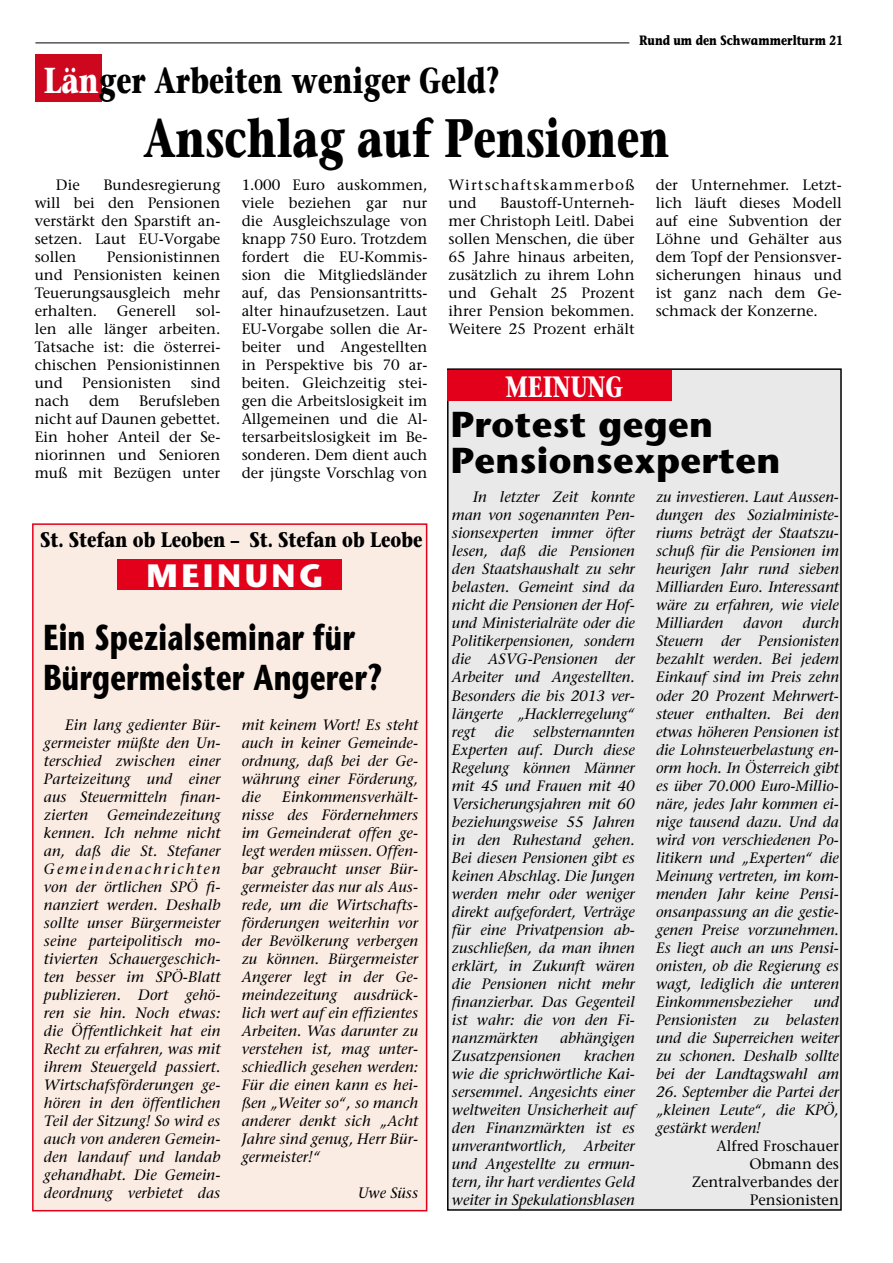
<style>
.page{position:relative;width:893px;height:1263px;background:#fff}
.page>*{position:absolute;margin:0;border:0;box-sizing:border-box;transform-origin:0 0}
.t1{font:700 54px "Stone Serif";color:#000;scale:.75 1}
.t2{font:700 36px/39.6px "Stone Sans";letter-spacing:.01em;color:#000;scale:.75 1}
.t3{font:700 36px/36px "Stone Sans";letter-spacing:.01em;color:#000}
.t4{font:700 36px "Stone Serif";color:#000;scale:.75 1}
.t5{font:700 32.4px "Stone Sans";color:#fff}
.t6{font:700 29.4px "Stone Serif";color:#fff;scale:.75 1}
.t7{font:700 21px "Stone Serif";color:#000;scale:.8 1}
.t8{font:italic 15px/18px "Stone Serif";color:#000;text-align:justify}
.t9{font:15px/18px "Stone Serif";color:#000;text-align:justify}
.t10{font:15px/18px "Stone Serif";letter-spacing:.08em;color:#000}
.t11{font:700 13.5px "Stone Informal";color:#000;scale:.8 1}
.s1{color:#fff}
.s2{font-style:italic}
</style>
<div class="page">
<hr style="left:35px;top:43px;width:594px;height:1px;background:#000">
<div style="left:32px;top:523px;width:395px;height:688px;background:#faebe3;border:2px solid #e2001a"></div>
<div style="left:35px;top:55px;width:67px;height:47px;background:#cd071e"></div>
<div style="left:448px;top:369px;width:393px;height:841px;background:#e9e9ea"></div>
<div style="left:447px;top:368px;width:395px;height:843px;border:2px solid #000"></div>
<div style="left:447px;top:370px;width:225px;height:30px;background:#e2001a"></div>
<div style="left:117px;top:559px;width:225px;height:31px;background:#e2001a"></div>
<p class="t11" style="left:639px;top:31px;width:256px">Rund um den Schwammerlturm 21</p>
<h2 class="t4" style="left:44px;top:57px;width:609px"><span class="s1">Län</span>ger Arbeiten weniger Geld?</h2>
<h1 class="t1" style="left:44px;top:104px;width:60px">A</h1>
<h1 class="t1" style="left:176px;top:104px;width:660px">nschlag auf Pensionen</h1>
<p class="t9" style="left:56px;top:176px;width:25px">Die</p>
<p class="t10" style="left:449px;top:176px;width:187px">Wirtschaftskammerboß und</p>
<p class="t9" style="left:35px;top:176px;width:187px;text-indent:69px">Bundesregierung will bei den Pensionen verstärkt den Sparstift an&shy;setzen. Laut EU-Vorgabe sollen</p>
<p class="t9" style="left:242px;top:176px;width:187px">1.000 Euro auskommen, viele beziehen gar nur die Ausgleichszulage von knapp 750 Euro. Trotzdem fordert die EU-Kommis&shy;sion die Mitgliedsländer auf, das Pensionsantritts&shy;alter hinaufzusetzen. Laut EU-Vorgabe sollen die Ar&shy;beiter und Angestellten in Perspektive bis 70 ar&shy;beiten. Gleichzeitig stei&shy;gen die Arbeitslosigkeit im Allgemeinen und die Al&shy;tersarbeitslosigkeit im Be&shy;sonderen. Dem dient auch der jüngste Vorschlag von</p>
<p class="t9" style="left:656px;top:176px;width:187px">der Unternehmer. Letzt&shy;lich läuft dieses Modell auf eine Subvention der Löhne und Gehälter aus dem Topf der Pensionsver&shy;sicherungen hinaus und ist ganz nach dem Ge&shy;schmack der Konzerne.</p>
<p class="t9" style="left:449px;top:194px;width:187px;text-indent:51px">Baustoff-Unterneh&shy;mer Christoph Leitl. Dabei sollen Menschen, die über 65 Jahre hinaus arbeiten, zusätzlich zu ihrem Lohn und Gehalt 25 Prozent ihrer Pension bekommen.<br>Weitere 25 Prozent erhält</p>
<p class="t9" style="left:35px;top:248px;width:187px;text-indent:72px">Pensionistinnen und Pensionisten keinen Teuerungsausgleich mehr erhalten.</p>
<p class="t9" style="left:35px;top:302px;width:187px;text-indent:161px">sol&shy;len alle länger arbeiten.<br>Tatsache ist: die österrei&shy;chischen Pensionistinnen und</p>
<p class="t9" style="left:117px;top:302px;width:61px">Generell</p>
<h3 class="t6" style="left:506px;top:368px;width:158px">Meinung</h3>
<p class="t9" style="left:82px;top:374px;width:91px">Pensionisten</p>
<p class="t9" style="left:191px;top:374px;width:31px">sind</p>
<p class="t9" style="left:35px;top:392px;width:187px;text-indent:105px">Berufsleben nicht auf Daunen gebettet<span class="s2">.<br></span>Ein hoher Anteil der Se&shy;niorinnen und Senioren muß mit Bezügen unter</p>
<p class="t9" style="left:35px;top:392px;width:36px">nach</p>
<p class="t9" style="left:89px;top:392px;width:32px">dem</p>
<h2 class="t3" style="left:451px;top:406px;width:331px">Protest gegen<br>Pensionsexperten</h2>
<h3 class="t7" style="left:41px;top:526px;width:479px">St. Stefan ob Leoben – St. Stefan ob Leobe</h3>
<h3 class="t5" style="left:146px;top:556px;width:59px">Meinung</h3>
<h2 class="t2" style="left:43px;top:617px;width:454px">Ein Spezialseminar für<br>Bürgermeister Angerer?</h2>
<p class="t8" style="left:44px;top:715px;width:178px;text-indent:21px">Ein lang gedienter Bür&shy;germeister müßte den Un&shy;terschied zwischen einer Parteizeitung und einer aus Steuermitteln finan&shy;zierten</p>
<p class="t8" style="left:44px;top:805px;width:178px;text-indent:63px">Gemeindezeitung kennen. Ich nehme nicht an, daß die St. Stefaner Gemeindenachrichten von der örtlichen SPÖ fi&shy;nanziert werden. Deshalb sollte unser Bürgermeister seine parteipolitisch mo&shy;tivierten Schauergeschich&shy;ten besser im SPÖ-Blatt publizieren. Dort gehö&shy;ren sie hin. Noch etwas: die Öffentlichkeit hat ein Recht zu erfahren, was mit ihrem Steuergeld passiert.<br>Wirtschafsförderungen ge&shy;hören in den öffentlichen Teil der Sitzung! So wird es auch von anderen Gemein&shy;den landauf und landab gehandhabt. Die Gemein&shy;deordnung verbietet das</p>
<p class="t8" style="left:242px;top:715px;width:178px">mit keinem Wort! Es steht auch in keiner Gemeinde&shy;ordnung, daß bei der Ge&shy;währung einer Förderung, die</p>
<p class="t8" style="left:242px;top:787px;width:178px;text-indent:41px">Einkommensverhält&shy;nisse des Fördernehmers im Gemeinderat offen ge&shy;legt werden müssen. Offen&shy;bar gebraucht unser Bür&shy;germeister das nur als Aus&shy;rede, um die Wirtschafts&shy;förderungen weiterhin vor der Bevölkerung verbergen zu können. Bürgermeister Angerer legt in der Ge&shy;meindezeitung ausdrück&shy;lich wert auf ein effizientes Arbeiten. Was darunter zu verstehen ist, mag unter&shy;schiedlich gesehen werden:<br>Für die einen kann es hei&shy;ßen „Weiter so“, so manch anderer denkt sich „Acht Jahre sind genug, Herr Bür&shy;germeister!“</p>
<p class="t8" style="left:358px;top:1183px;width:62px">Uwe Süss</p>
<p class="t8" style="left:452px;top:488px;width:184px;text-indent:21px">In letzter Zeit konnte man von sogenannten Pen&shy;sionsexperten immer öfter lesen, daß die Pensionen den Staatshaushalt zu sehr belasten. Gemeint sind da nicht die Pensionen der Hof&shy;und Ministerialräte oder die Politikerpensionen, sondern die ASVG-Pensionen der Arbeiter und Angestellten.<br>Besonders die bis 2013 ver&shy;längerte „Hacklerregelung“ regt</p>
<p class="t8" style="left:452px;top:722px;width:184px;text-indent:81px">selbsternannten Experten auf. Durch diese Regelung können Männer mit 45 und Frauen mit 40<br>Versicherungsjahren mit 60 beziehungsweise 55 Jahren in den Ruhestand gehen.<br>Bei diesen Pensionen gibt es keinen Abschlag. Die Jungen werden mehr oder weniger direkt aufgefordert, Verträge für eine Privatpension ab&shy;zuschließen, da man ihnen erklärt, in Zukunft wären die Pensionen nicht mehr finanzierbar. Das Gegenteil ist wahr: die von den Fi&shy;nanzmärkten</p>
<p class="t8" style="left:495px;top:722px;width:20px">die</p>
<p class="t8" style="left:452px;top:1028px;width:184px;text-indent:108px">abhängigen<br>Zusatzpensionen</p>
<p class="t8" style="left:452px;top:1046px;width:184px;text-indent:132px">krachen wie die sprichwörtliche Kai&shy;sersemmel. Angesichts einer weltweiten Unsicherheit auf den Finanzmärkten ist es unverantwortlich, Arbeiter und Angestellte zu ermun&shy;tern, ihr hart verdientes Geld weiter in Spekulationsblasen</p>
<p class="t8" style="left:656px;top:488px;width:184px">zu investieren. Laut Aussen&shy;dungen des Sozialministe&shy;riums beträgt der Staatszu&shy;schuß für die Pensionen im heurigen Jahr rund sieben Milliarden Euro. Interessant wäre zu erfahren, wie viele Milliarden</p>
<p class="t8" style="left:656px;top:614px;width:184px;text-indent:147px">durch Steuern der Pensionisten bezahlt werden. Bei jedem Einkauf sind im Preis zehn oder 20 Prozent Mehrwert&shy;steuer enthalten. Bei den etwas höheren Pensionen ist die Lohnsteuerbelastung en&shy;orm hoch. In Österreich gibt es über 70.000 Euro-Millio&shy;näre, jedes Jahr kommen ei&shy;nige tausend dazu. Und da wird von verschiedenen Po&shy;litikern und „Experten“ die Meinung vertreten, im kom&shy;menden Jahr keine Pensi&shy;onsanpassung an die gestie&shy;genen Preise vorzunehmen.<br>Es liegt auch an uns Pensi&shy;onisten, ob die Regierung es wagt, lediglich die unteren Einkommensbezieher</p>
<p class="t8" style="left:743px;top:614px;width:41px">davon</p>
<p class="t8" style="left:656px;top:992px;width:184px;text-indent:158px">und Pensionisten zu belasten und die Superreichen weiter zu schonen. Deshalb sollte bei der Landtagswahl am</p>
<p class="t8" style="left:656px;top:1082px;width:184px">26. September die Partei der „kleinen Leute“, die KPÖ, gestärkt werden!</p>
<p class="t9" style="left:692px;top:1136px;width:148px;text-align:right">Alfred Froschauer<br>Obmann des<br>Zentralverbandes der<br>Pensionisten</p>
</div>
